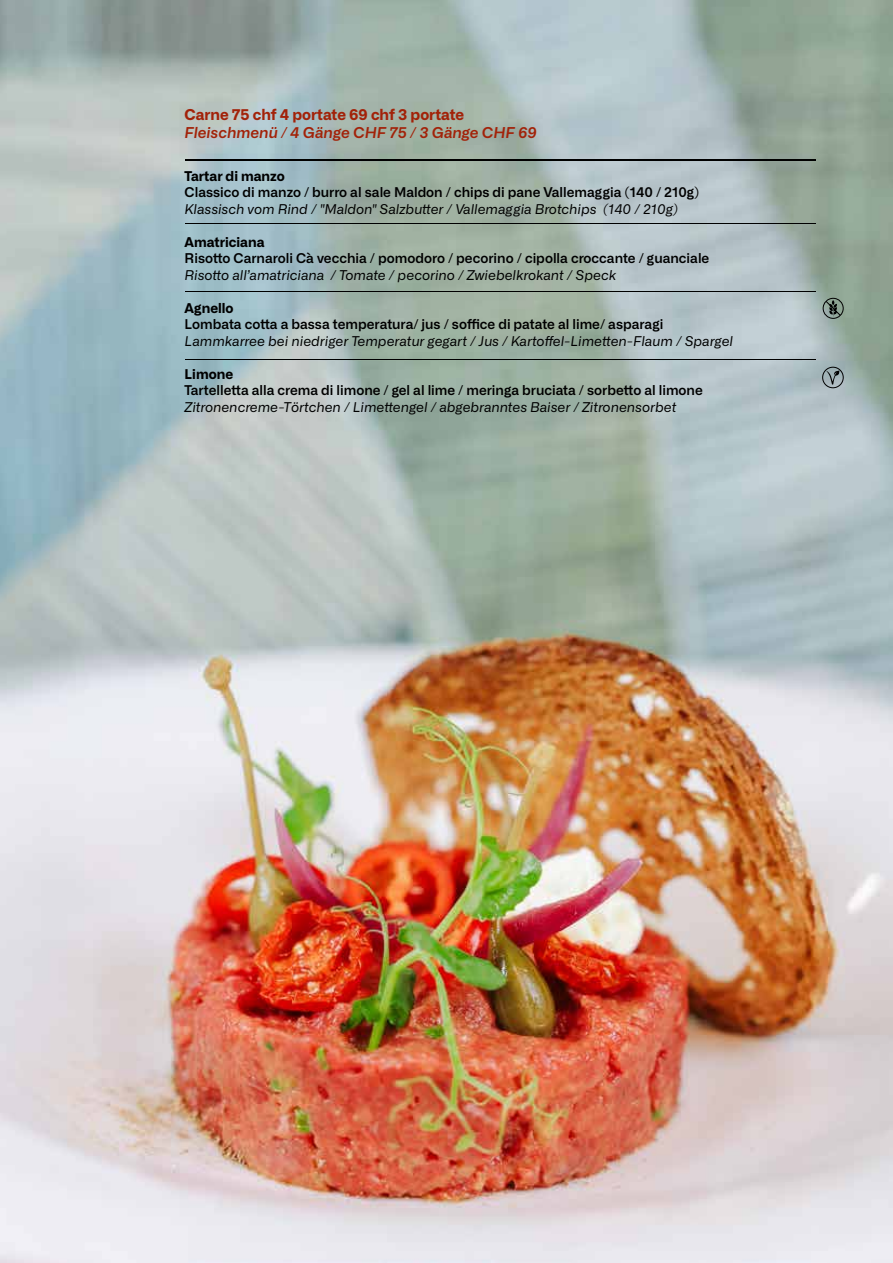
<style>
.page{position:relative;width:893px;height:1263px;background:#fff}
.page>*{position:absolute;margin:0;border:0;box-sizing:border-box;transform-origin:0 0}
.t1{font:italic 600 15px "Alliance No.1";color:#a22209}
.t2{font:700 15px "Alliance No.1";color:#a22209}
.t3{font:600 13.5px "Alliance No.1";color:#000}
.t4{font:italic 13.5px "Alliance No.1";color:#000}
.t5{font:700 13.5px "Alliance No.1";color:#000}
</style>
<div class="page">
<img style="left:0;top:0;width:893px;height:1263px">
<hr style="left:186px;top:159px;width:630px;height:2px;background:#000">
<hr style="left:186px;top:291px;width:630px;height:1px;background:#000">
<hr style="left:186px;top:359px;width:630px;height:1px;background:#000">
<hr style="left:186px;top:223px;width:630px;height:1px;background:#000">
<div style="left:823px;top:298px;width:20px;height:21px;border:1px solid #000;border-radius:50%"></div>
<svg style="left:825px;top:300px;width:16px;height:16px"></svg>
<div style="left:822px;top:367px;width:21px;height:21px;border:1px solid #000;border-radius:50%"></div>
<svg style="left:826px;top:370px;width:13px;height:14px"></svg>
<p class="t2" style="left:185px;top:105px;width:281px">Carne 75 chf 4 portate 69 chf 3 portate</p>
<p class="t1" style="left:185px;top:124px;width:354px">Fleischmenü / 4 Gänge CHF 75 / 3 Gänge CHF 69</p>
<p class="t5" style="left:185px;top:167px;width:102px">Tartar di manzo</p>
<p class="t3" style="left:185px;top:184px;width:516px">Classico di manzo / burro al sale Maldon / chips di pane Vallemaggia (140 / 210g)</p>
<p class="t4" style="left:185px;top:201px;width:495px">Klassisch vom Rind / "Maldon" Salzbutter / Vallemaggia Brotchips (140 / 210g)</p>
<p class="t5" style="left:185px;top:233px;width:82px">Amatriciana</p>
<p class="t3" style="left:185px;top:250px;width:526px">Risotto Carnaroli Cà vecchia / pomodoro / pecorino / cipolla croccante / guanciale</p>
<p class="t4" style="left:185px;top:267px;width:433px">Risotto all’amatriciana / Tomate / pecorino / Zwiebelkrokant / Speck</p>
<p class="t5" style="left:185px;top:299px;width:51px">Agnello</p>
<p class="t3" style="left:185px;top:316px;width:480px">Lombata cotta a bassa temperatura/ jus / soffice di patate al lime/ asparagi</p>
<p class="t4" style="left:185px;top:333px;width:550px">Lammkarree bei niedriger Temperatur gegart / Jus / Kartoffel-Limetten-Flaum / Spargel</p>
<p class="t5" style="left:185px;top:365px;width:50px">Limone</p>
<p class="t3" style="left:185px;top:382px;width:520px">Tartelletta alla crema di limone / gel al lime / meringa bruciata / sorbetto al limone</p>
<p class="t4" style="left:185px;top:399px;width:493px">Zitronencreme-Törtchen / Limettengel / abgebranntes Baiser / Zitronensorbet</p>
</div>
